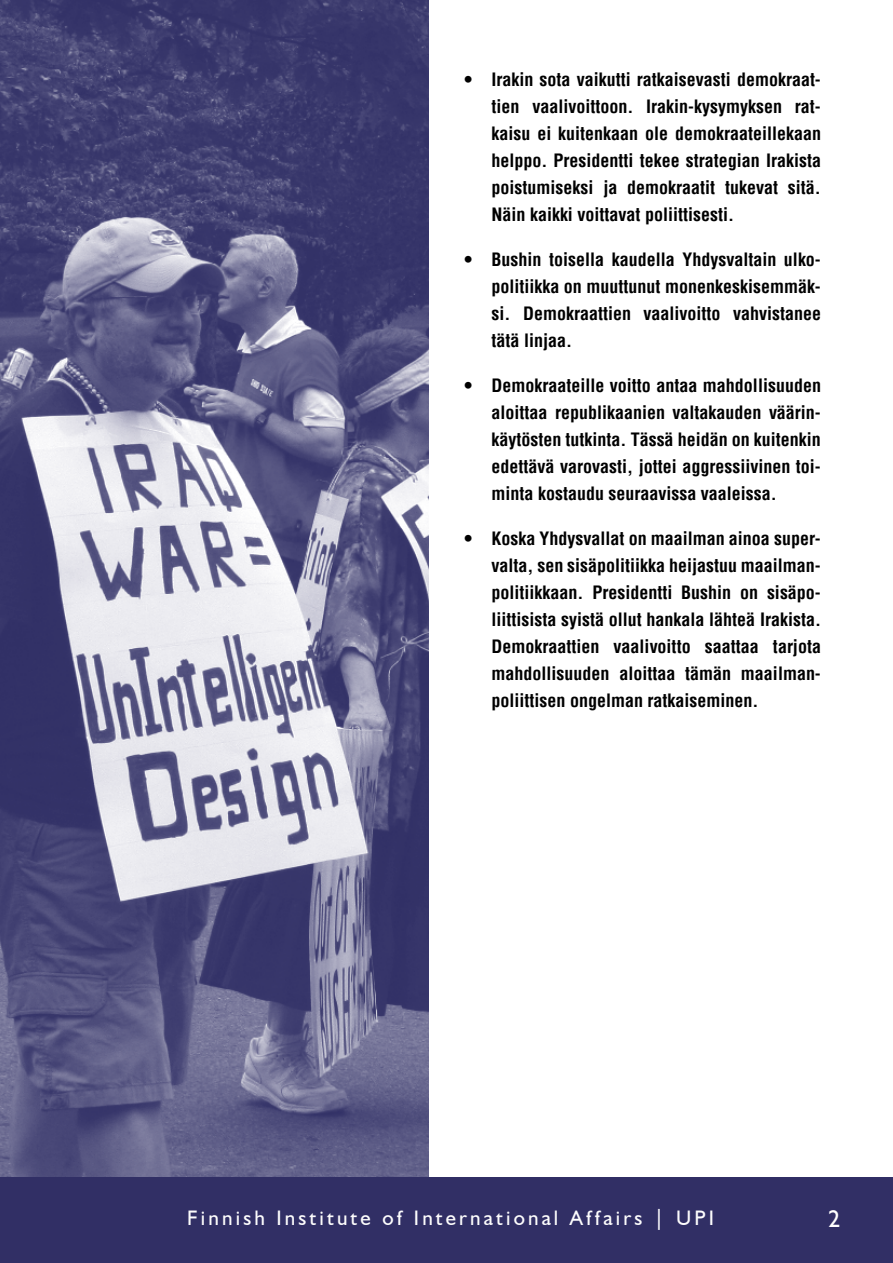
<style>
.page{position:relative;width:893px;height:1263px;background:#fff}
.page>*{position:absolute;margin:0;border:0;box-sizing:border-box;transform-origin:0 0}
.t1{font:24px "Humanist 521 BT";color:#fff}
.t2{font:21px "Humanist 521 BT";letter-spacing:.15em;color:#fdfdfd}
.executive_summary{font:700 condensed 18px/27px "Helvetica";color:#000;text-align:justify}
</style>
<div class="page">
<img style="left:0;top:0;width:428px;height:1177px">
<div style="left:0;top:1177px;width:893px;height:86px;background:#312f65"></div>
<p class="executive_summary" style="left:464px;top:65px;width:9px">•</p>
<p class="executive_summary" style="left:464px;top:245px;width:9px">•</p>
<p class="executive_summary" style="left:464px;top:371px;width:9px">•</p>
<p class="executive_summary" style="left:464px;top:524px;width:9px">•</p>
<p class="executive_summary" style="left:491px;top:65px;width:331px">Irakin sota vaikutti ratkaisevasti demokraat&shy;tien vaalivoittoon. Irakin-kysymyksen rat&shy;kaisu ei kuitenkaan ole demokraateillekaan helppo. Presidentti tekee strategian Irakista poistumiseksi ja demokraatit tukevat sitä.<br>Näin kaikki voittavat poliittisesti.</p>
<p class="executive_summary" style="left:491px;top:245px;width:331px">Bushin toisella kaudella Yhdysvaltain ulko&shy;politiikka on muuttunut monenkeskisemmäk&shy;si. Demokraattien vaalivoitto vahvistanee tätä linjaa.</p>
<p class="executive_summary" style="left:491px;top:371px;width:331px">Demokraateille voitto antaa mahdollisuuden aloittaa republikaanien valtakauden väärin&shy;käytösten tutkinta. Tässä heidän on kuitenkin edettävä varovasti, jottei aggressiivinen toi&shy;minta kostaudu seuraavissa vaaleissa.</p>
<p class="executive_summary" style="left:491px;top:524px;width:331px">Koska Yhdysvallat on maailman ainoa super&shy;valta, sen sisäpolitiikka heijastuu maailman&shy;politiikkaan. Presidentti Bushin on sisäpo&shy;liittisista syistä ollut hankala lähteä Irakista.<br>Demokraattien vaalivoitto saattaa tarjota mahdollisuuden aloittaa tämän maailman&shy;poliittisen ongelman ratkaiseminen.</p>
<p class="t2" style="left:187px;top:1205px;width:528px">Finnish Institute of International Affairs | UPI</p>
<p class="t1" style="left:828px;top:1204px;width:14px">2</p>
</div>
